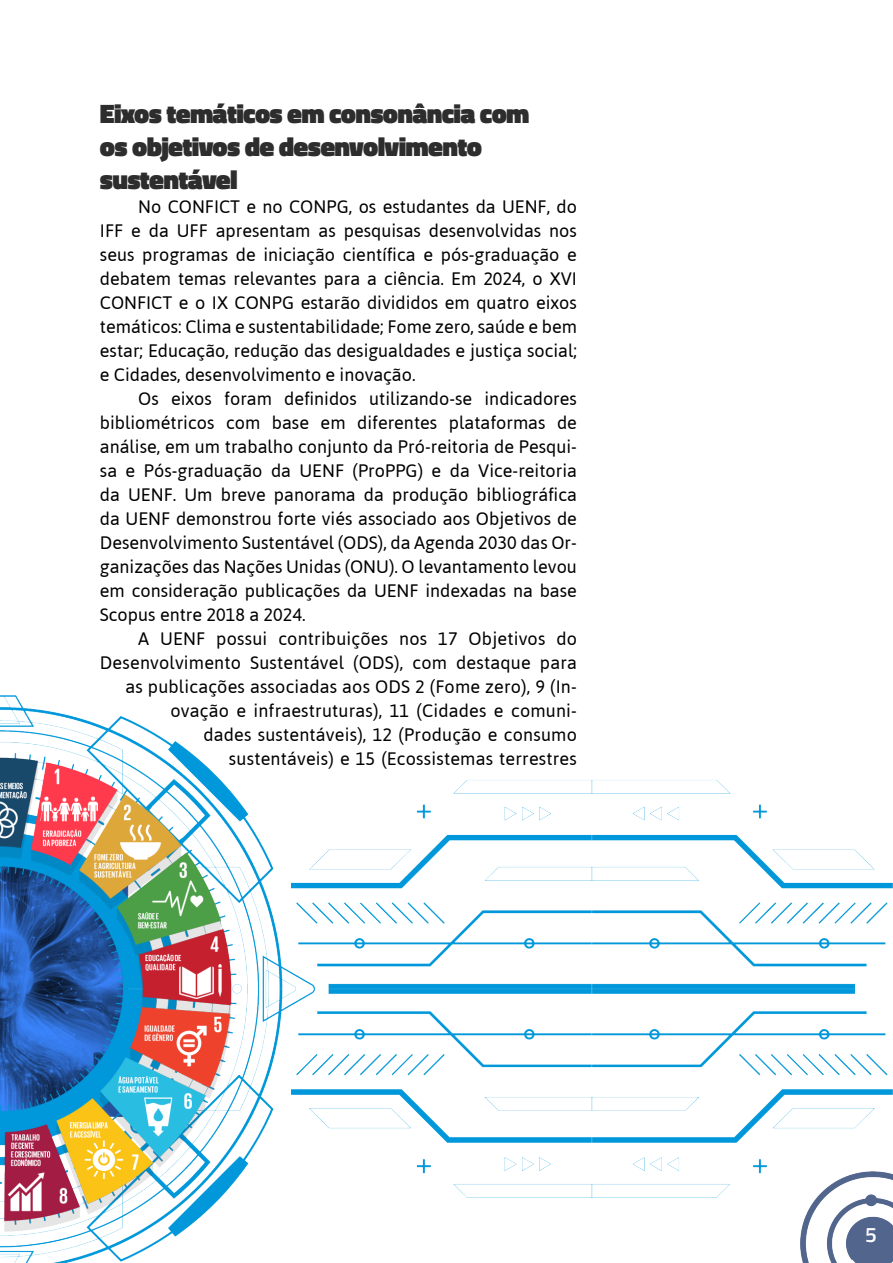
<style>
.page{position:relative;width:893px;height:1263px;background:#fff}
.page>*{position:absolute;margin:0;border:0;box-sizing:border-box;transform-origin:0 0}
.t1{font:900 27px/33px "Titillium Web";letter-spacing:-.025em;color:#2d2d2d}
.t2{font:600 21px "Titillium Web";color:#fff}
.t3{font:18px/24px "Asap";letter-spacing:.01em;color:#000;text-align:justify}
</style>
<div class="page">
<img style="left:0;top:695px;width:893px;height:568px">
<h1 class="t1" style="left:100px;top:97px;width:431px">Eixos temáticos em consonância com os objetivos de desenvolvimento sustentável</h1>
<p class="t3" style="left:100px;top:194px;width:479px;text-indent:38px">No CONFICT e no CONPG, os estudantes da UENF, do IFF e da UFF apresentam as pesquisas desenvolvidas nos seus programas de iniciação científica e pós-graduação e debatem temas relevantes para a ciência. Em 2024, o XVI CONFICT e o IX CONPG estarão divididos em quatro eixos temáticos: Clima e sustentabilidade; Fome zero, saúde e bem estar; Educação, redução das desigualdades e justiça social; e Cidades, desenvolvimento e inovação.</p>
<p class="t3" style="left:100px;top:386px;width:479px;text-indent:38px">Os eixos foram definidos utilizando-se indicadores bibliométricos com base em diferentes plataformas de análise, em um trabalho conjunto da Pró-reitoria de Pesqui&shy;sa e Pós-graduação da UENF (ProPPG) e da Vice-reitoria da UENF. Um breve panorama da produção bibliográfica da UENF demonstrou forte viés associado aos Objetivos de Desenvolvimento Sustentável (ODS), da Agenda 2030 das Or&shy;ganizações das Nações Unidas (ONU). O levantamento levou em consideração publicações da UENF indexadas na base Scopus entre 2018 a 2024.</p>
<p class="t3" style="left:100px;top:626px;width:479px;text-align:right">A UENF possui contribuições nos 17 Objetivos do Desenvolvimento Sustentável (ODS), com destaque para as publicações associadas aos ODS 2 (Fome zero), 9 (In&shy;ovação e infraestruturas), 11 (Cidades e comuni-<br>dades sustentáveis), 12 (Produção e consumo sustentáveis) e 15 (Ecossistemas terrestres</p>
<p class="t2" style="left:865px;top:1219px;width:13px">5</p>
</div>
